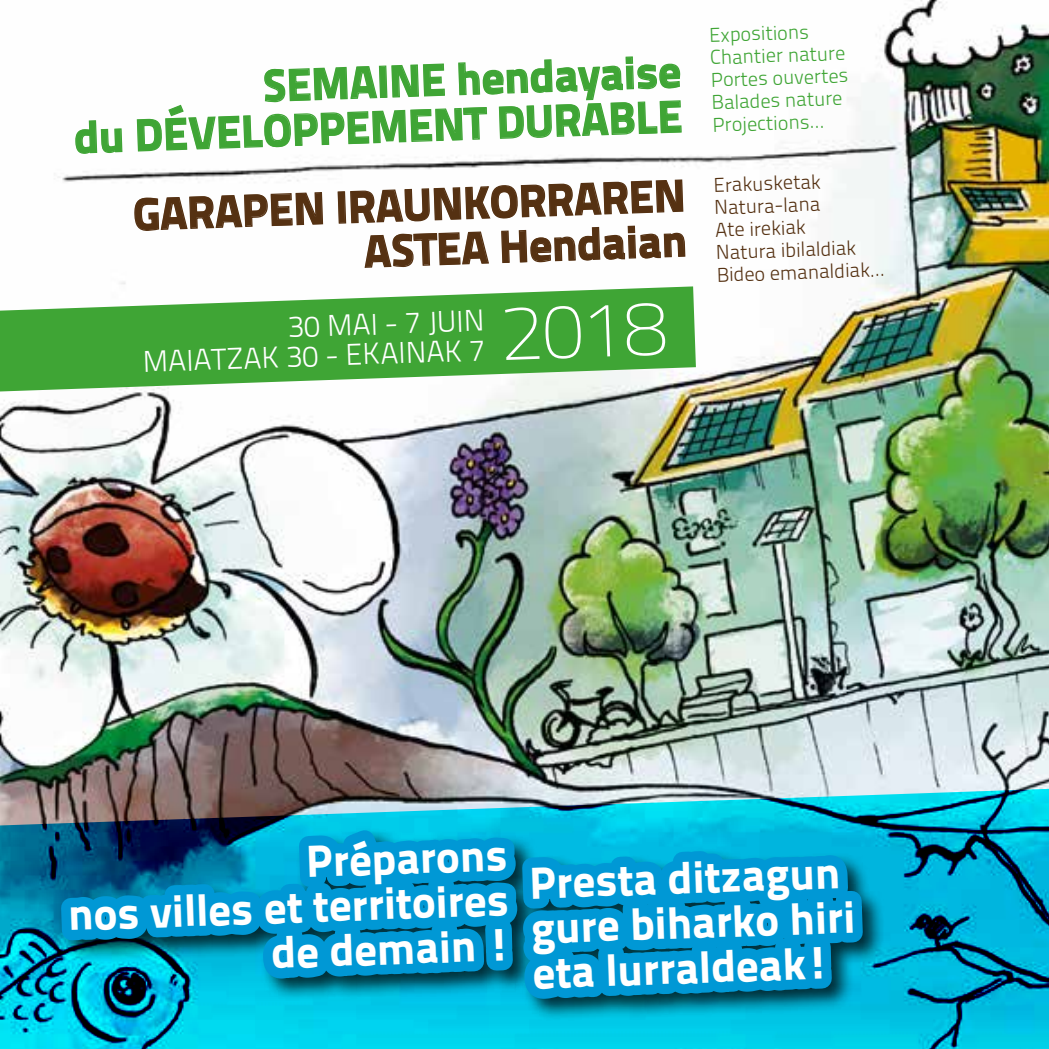
<style>
.page{position:relative;width:1049px;height:1049px;background:#fff}
.page>*{position:absolute;margin:0;border:0;box-sizing:border-box;transform-origin:0 0}
.t1{font:700 77.5px "Titillium Text 14 L";color:#fff}
.t2{font:45px/45px "Titillium Text 14 L 999 wt";color:#fff;text-align:right}
.t3{font:45px/45px "Titillium Text 14 L 999 wt";color:#3fa535;text-align:right}
.t4{font:45px/45px "Titillium Text 14 L 999 wt";color:#553112;text-align:right}
.t5{font:30px/29.5px "Titillium Text 14 L 250 wt";color:#fff;text-align:right}
.t6{font:20px/22.5px "Titillium Text 14 L 250 wt";color:#553112}
.t7{font:20px/22.5px "Titillium Text 14 L 250 wt";color:#3fa535}
</style>
<div class="page">
<img style="left:0;top:0;width:1049px;height:787px">
<svg style="left:0;top:286px;width:50px;height:105px;fill:#3fa535"></svg>
<svg style="left:0;top:787px;width:1049px;height:262px;background:#089ebe"></svg>
<img style="left:50px;top:0;width:62px;height:951px">
<div style="left:518px;top:848px;width:368px;height:174px;background:#000;opacity:.75"></div>
<img style="left:75px;top:3px;width:798px;height:1046px">
<p class="t3" style="left:72px;top:69px;width:610px;rotate:-2deg">SEMAINE hendayaise<br>du DÉVELOPPEMENT DURABLE</p>
<p class="t4" style="left:132px;top:191px;width:554px;rotate:-2deg">GARAPEN IRAUNKORRAREN<br>ASTEA Hendaian</p>
<p class="t5" style="left:141px;top:317px;width:344px;rotate:-2deg">30 MAI - 7 JUIN<br>MAIATZAK 30 - EKAINAK 7</p>
<h1 class="t1" style="left:500px;top:287px;width:166px;rotate:-2deg">2018</h1>
<p class="t7" style="left:709px;top:24px;width:139px;rotate:-2deg">Expositions<br>Chantier nature<br>Portes ouvertes<br>Balades nature<br>Projections...</p>
<p class="t6" style="left:713px;top:174px;width:170px;rotate:-2deg">Erakusketak<br>Natura-lana<br>Ate irekiak<br>Natura ibilaldiak<br>Bideo emanaldiak...</p>
<p class="t2" style="left:66px;top:847px;width:442px;rotate:-2deg">Préparons<br>nos villes et territoires de demain !</p>
<p class="t2" style="left:529px;top:860px;width:326px;text-align:left;rotate:-2deg">Presta ditzagun gure biharko hiri eta lurraldeak!</p>
</div>
